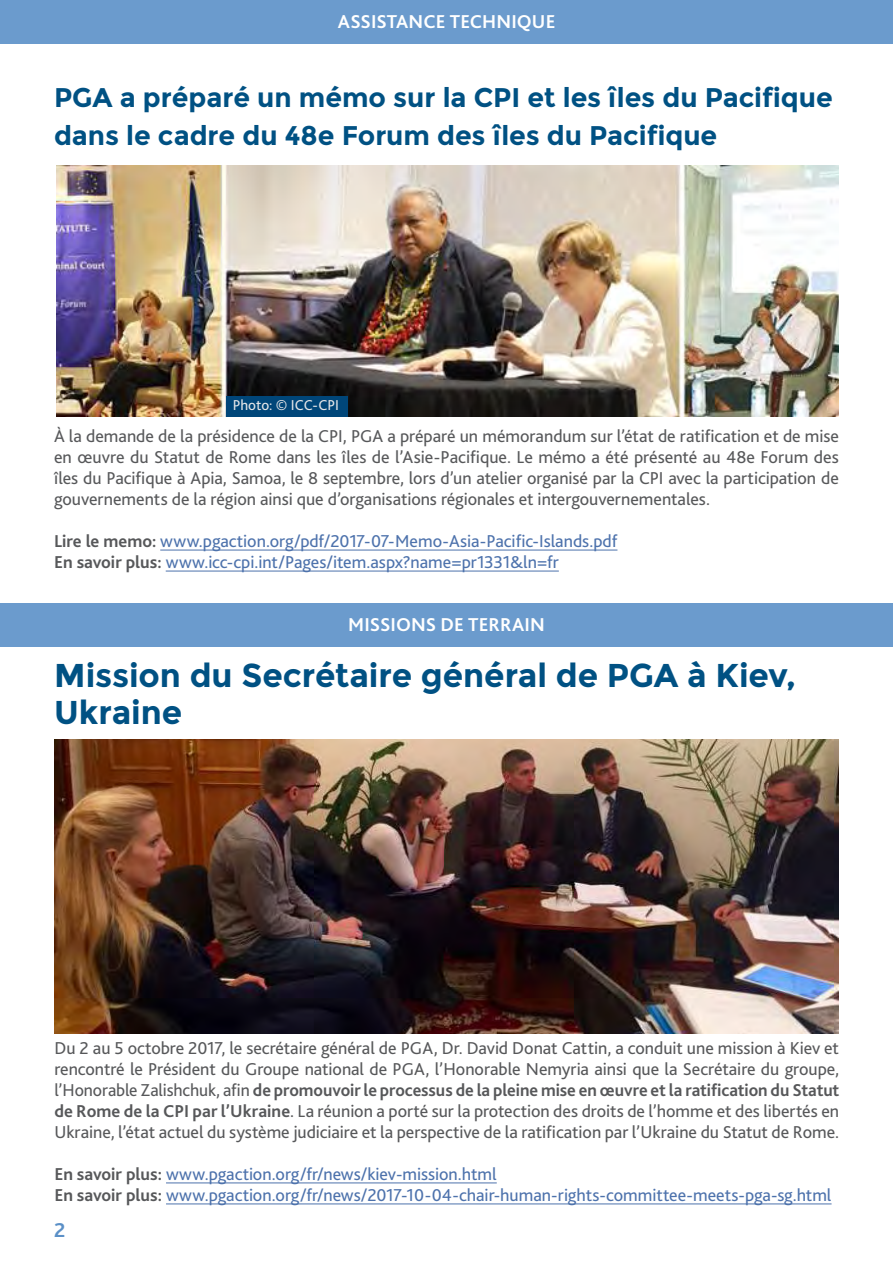
<style>
.page{position:relative;width:893px;height:1263px;background:#fff}
.page>*{position:absolute;margin:0;border:0;box-sizing:border-box;transform-origin:0 0}
.Headline{font:700 33px/37.5px "Montserrat";letter-spacing:-.005em;color:#005183}
.Headline-2{font:700 27px/37.5px "Montserrat";color:#005183}
.t1{font:700 21px "Bliss 2";color:#5b90c7}
.Secondary{font:700 19.5px "Bliss 2";letter-spacing:.005em;color:#fff}
.Body_Copy{font:18px/21px "Bliss 2";letter-spacing:-.005em;color:#57585a;text-align:justify}
.Body_Copy-2{font:18px "Bliss 2";letter-spacing:-.005em;color:#4d72ac}
.Primary_Callout{font:15px "Bliss 2";letter-spacing:-.005em;color:#e6e7e9}
.s1{font-weight:700;color:#57585a}
.s2{font-weight:700}
</style>
<div class="page">
<hr style="left:160px;top:550px;width:457px;height:1px;background:#4d72ac">
<hr style="left:166px;top:571px;width:393px;height:1px;background:#4d72ac">
<div style="left:0;top:0;width:893px;height:43px;background:#6b9bcd"></div>
<img style="left:56px;top:166px;width:783px;height:251px">
<div style="left:0;top:603px;width:893px;height:43px;background:#6b9bcd"></div>
<img style="left:54px;top:739px;width:785px;height:294px">
<hr style="left:166px;top:1182px;width:331px;height:1px;background:#4d72ac">
<hr style="left:166px;top:1203px;width:666px;height:1px;background:#4d72ac">
<div style="left:227px;top:396px;width:121px;height:21px;background:#004679"></div>
<p class="Secondary" style="left:338px;top:10px;width:219px">ASSISTANCE TECHNIQUE</p>
<p class="Headline-2" style="left:54px;top:79px;width:780px">PGA a préparé un mémo sur la CPI et les îles du Pacifique dans le cadre du 48e Forum des îles du Pacifique</p>
<p class="Primary_Callout" style="left:233px;top:396px;width:108px">Photo: © ICC-CPI</p>
<p class="Body_Copy" style="left:54px;top:426px;width:786px">À la demande de la présidence de la CPI, PGA a préparé un mémorandum sur l’état de ratification et de mise en œuvre du Statut de Rome dans les îles de l’Asie-Pacifique. Le mémo a été présenté au 48e Forum des îles du Pacifique à Apia, Samoa, le 8 septembre, lors d’un atelier organisé par la CPI avec la participation de gouvernements de la région ainsi que d’organisations régionales et intergouvernementales.</p>
<p class="Body_Copy-2" style="left:54px;top:530px;width:565px"><span class="s1">Lire le memo:</span> www.pgaction.org/pdf/2017-07-Memo-Asia-Pacific-Islands.pdf</p>
<p class="Body_Copy-2" style="left:54px;top:551px;width:506px"><span class="s1">En savoir plus:</span> www.icc-cpi.int/Pages/item.aspx?name=pr1331&amp;ln=fr</p>
<p class="Secondary" style="left:348px;top:613px;width:198px">MISSIONS DE TERRAIN</p>
<p class="Headline" style="left:54px;top:656px;width:743px">Mission du Secrétaire général de PGA à Kiev,<br>Ukraine</p>
<p class="Body_Copy" style="left:54px;top:1038px;width:787px">Du 2 au 5 octobre 2017, le secrétaire général de PGA, Dr. David Donat Cattin, a conduit une mission à Kiev et rencontré le Président du Groupe national de PGA, l’Honorable Nemyria ainsi que la Secrétaire du groupe, l’Honorable Zalishchuk, afin <span class="s2">de promouvoir le processus de la pleine mise en œuvre et la ratification du Statut de Rome de la CPI par l’Ukraine</span>. La réunion a porté sur la protection des droits de l’homme et des libertés en Ukraine, l’état actuel du système judiciaire et la perspective de la ratification par l’Ukraine du Statut de Rome.</p>
<p class="Body_Copy-2" style="left:54px;top:1163px;width:444px"><span class="s1">En savoir plus:</span> www.pgaction.org/fr/news/kiev-mission.html</p>
<p class="Body_Copy-2" style="left:54px;top:1184px;width:779px"><span class="s1">En savoir plus:</span> www.pgaction.org/fr/news/2017-10-04-chair-human-rights-committee-meets-pga-sg.html</p>
<p class="t1" style="left:54px;top:1217px;width:13px">2</p>
</div>
